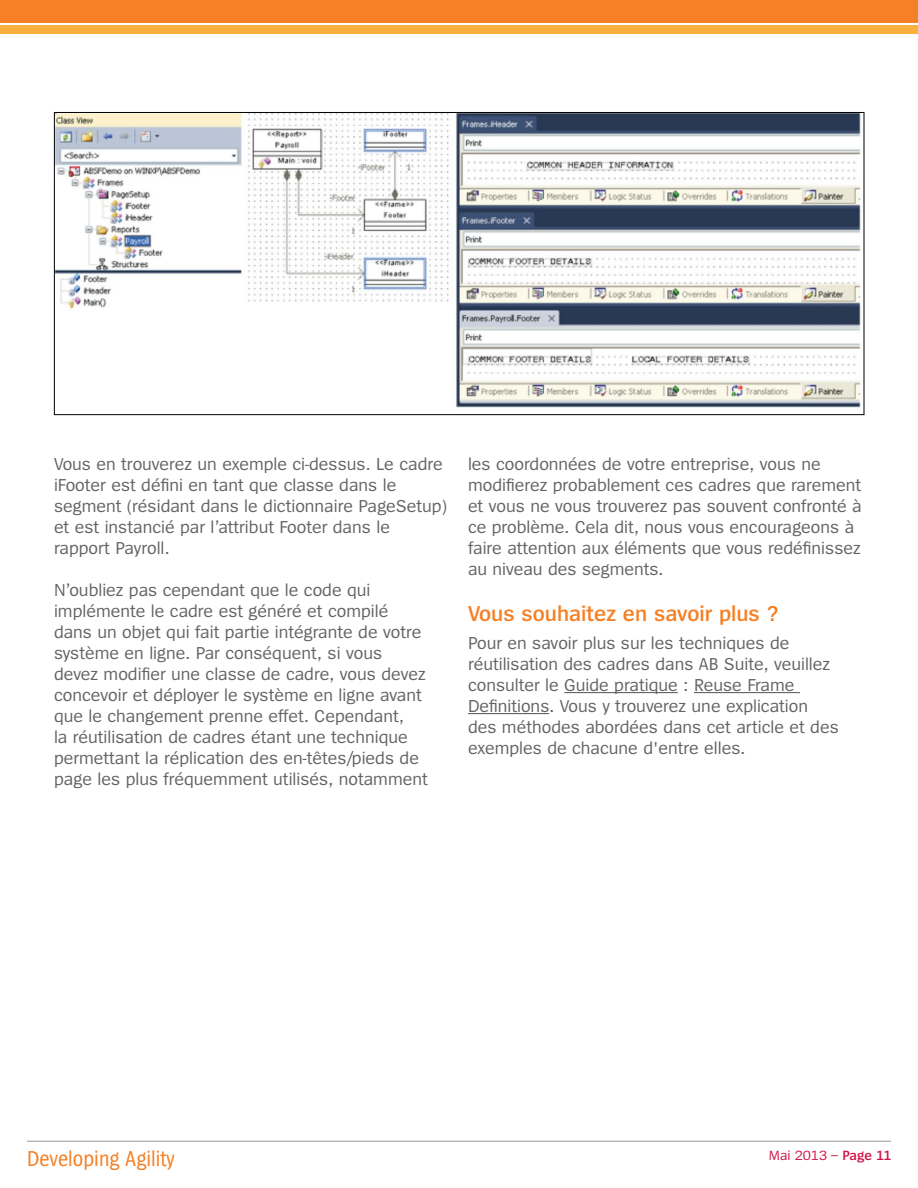
<style>
.page{position:relative;width:918px;height:1188px;background:#fff}
.page>*{position:absolute;margin:0;border:0;box-sizing:border-box;transform-origin:0 0}
.t1{font:600 22.5px "Spiegel";color:#f58025}
.t2{font:22.5px "Spiegel Cd";color:#f58025}
.t3{font:18px/21px "Spiegel";color:#636466}
.t4{font:13.95px "Spiegel";color:#d31245}
.s1{font-weight:600}
</style>
<div class="page">
<div style="left:0;top:0;width:918px;height:22px;background:#f58025"></div>
<div style="left:0;top:25px;width:918px;height:9px;background:#fbb040"></div>
<hr style="left:27px;top:1141px;width:864px;height:1px;background:#939598">
<hr style="left:564px;top:692px;width:114px;height:1px;background:#636466">
<hr style="left:694px;top:692px;width:106px;height:1px;background:#636466">
<hr style="left:468px;top:713px;width:81px;height:1px;background:#636466">
<img style="left:56px;top:114px;width:805px;height:294px">
<p class="t3" style="left:54px;top:454px;width:395px">Vous en trouverez un exemple ci-dessus. Le cadre iFooter est défini en tant que classe dans le segment (résidant dans le dictionnaire PageSetup) et est instancié par l’attribut Footer dans le rapport Payroll.</p>
<p class="t3" style="left:54px;top:580px;width:375px">N’oubliez pas cependant que le code qui implémente le cadre est généré et compilé dans un objet qui fait partie intégrante de votre système en ligne. Par conséquent, si vous devez modifier une classe de cadre, vous devez concevoir et déployer le système en ligne avant que le changement prenne effet. Cependant,<br>la réutilisation de cadres étant une technique permettant la réplication des en-têtes/pieds de page les plus fréquemment utilisés, notamment</p>
<p class="t3" style="left:468px;top:454px;width:395px">les coordonnées de votre entreprise, vous ne modifierez probablement ces cadres que rarement et vous ne vous trouverez pas souvent confronté à ce problème. Cela dit, nous vous encourageons à faire attention aux éléments que vous redéfinissez au niveau des segments.</p>
<p class="t1" style="left:468px;top:602px;width:312px">Vous souhaitez en savoir plus ?</p>
<p class="t3" style="left:468px;top:633px;width:372px">Pour en savoir plus sur les techniques de réutilisation des cadres dans AB Suite, veuillez consulter le Guide pratique : Reuse Frame Definitions. Vous y trouverez une explication des méthodes abordées dans cet article et des exemples de chacune d'entre elles.</p>
<p class="t2" style="left:27px;top:1148px;width:149px">Developing Agility</p>
<p class="t4" style="left:769px;top:1148px;width:124px">Mai 2013 – <span class="s1">Page 11</span></p>
</div>
